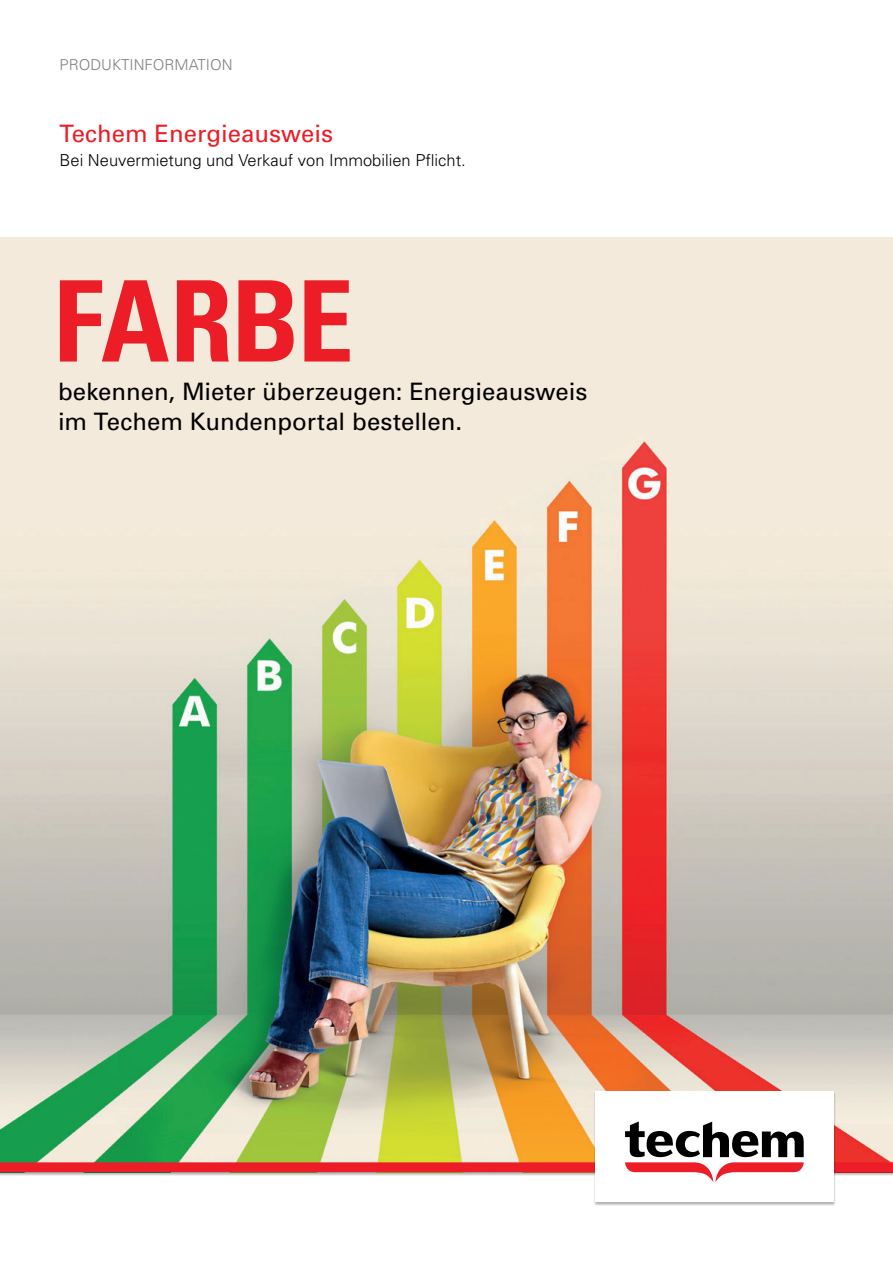
<style>
.page{position:relative;width:893px;height:1263px;background:#fff}
.page>*{position:absolute;margin:0;border:0;box-sizing:border-box;transform-origin:0 0}
.t1{font:700 condensed 112.5px "Univers";letter-spacing:-.015em;color:#ec1d26}
.t2{font:24px/30px "Univers";color:#000001}
.t3{font:24px "Univers";color:#ec1d26}
.t4{font:300 16.5px "Univers";color:#000001}
.t5{font:300 15px "Univers";color:#7c7f80}
</style>
<div class="page">
<img style="left:0;top:238px;width:893px;height:883px">
<div style="left:593px;top:1092px;width:243px;height:114px;background:#000001;opacity:.3"></div>
<div style="left:595px;top:1092px;width:238px;height:110px;background:#fff"></div>
<svg style="left:0;top:1121px;width:893px;height:61px"></svg>
<p class="t5" style="left:60px;top:56px;width:175px">PRODUKTINFORMATION</p>
<p class="t3" style="left:60px;top:118px;width:275px">Techem Energieausweis</p>
<p class="t4" style="left:60px;top:150px;width:408px">Bei Neuvermietung und Verkauf von Immobilien Pflicht.</p>
<h1 class="t1" style="left:53px;top:252px;width:302px">FARBE</h1>
<p class="t2" style="left:58px;top:376px;width:531px">bekennen, Mieter überzeugen: Energieausweis im Techem Kundenportal bestellen.</p>
</div>
